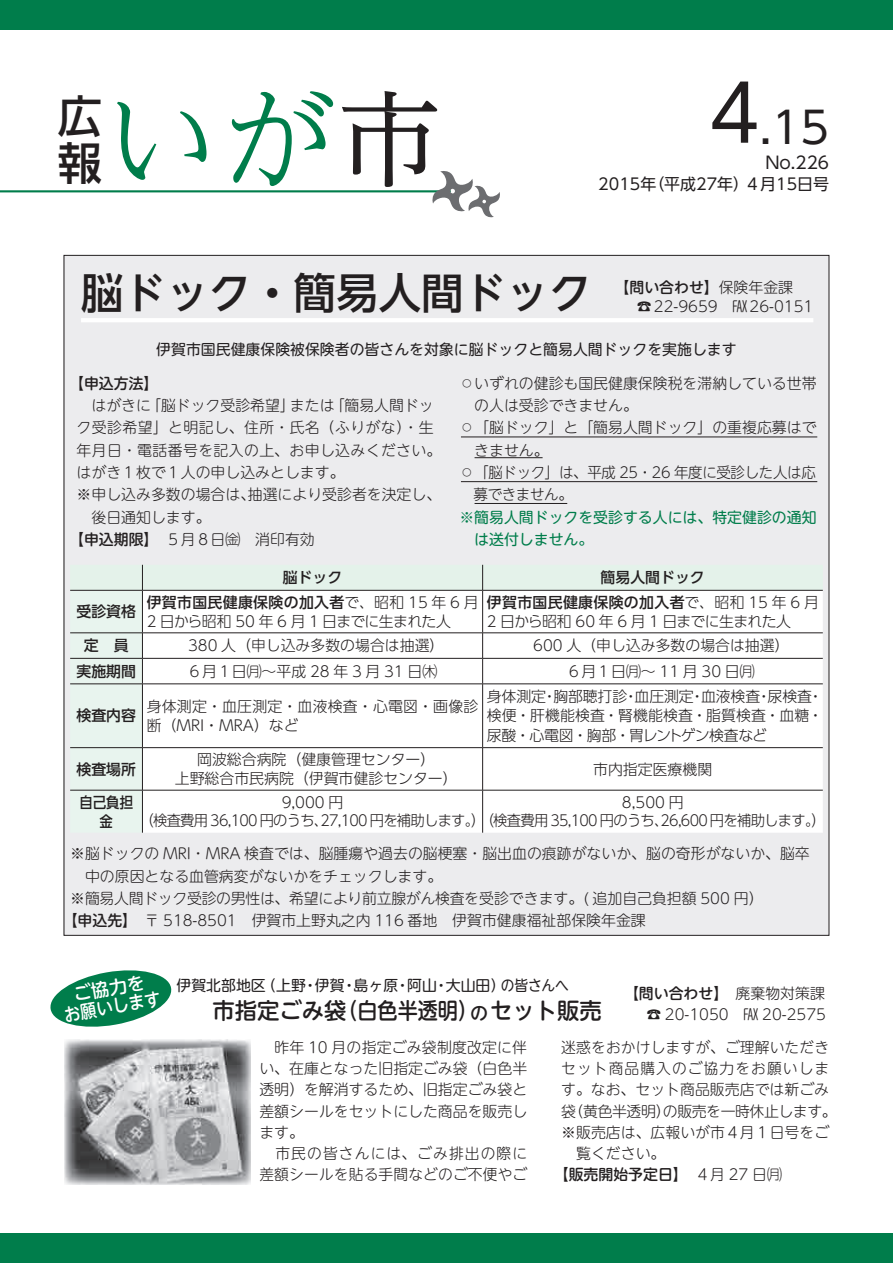
<style>
.page{position:relative;width:893px;height:1263px;background:#fff}
.page>*{position:absolute;margin:0;border:0;box-sizing:border-box;transform-origin:0 0}
.t1{font:300 117px "UD Reimin Pro";color:#007d4b}
.t2{font:500 44.7px/47.2px "UD Shin Go NT Pro";color:#231f20}
.t3{font:43.65px "UD Shin Go NT Pro";color:#231f20}
.t4{font:500 42.45px "UD Shin Go NT Pro";color:#231f20}
.t5{font:500 22.35px "UD Shin M Go Pro";color:#231f20}
.t6{font:500 22.35px "UD Shin M Go Pro";color:#231f20;scale:.9 1}
.t7{font:500 18px "UD Shin M Go Pro";color:#fff;scale:.9 1}
.t8{font:500 18px "UD Shin M Go Pro";color:#fff}
.t9{font:16.95px "UD Shin Go NT Pro";color:#231f20}
.t10{font:15.9px "UD Shin Go NT Pro";color:#231f20}
.t11{font:300 14.85px/21.3px "UD Shin M Go Pro";color:#231f20}
.t12{font:300 14.85px/19.2px "UD Shin Go Pro";color:#231f20}
.t13{font:300 14.85px/22.4px "UD Shin M Go Pro";letter-spacing:-.02em;color:#231f20}
.t14{font:300 14.85px/18px "UD Shin Go Pro";letter-spacing:-.05em;color:#231f20;text-align:center}
.t15{font:300 14.85px/19.2px "UD Shin Go Pro";letter-spacing:-.045em;color:#231f20}
.t16{font:14.85px "UD Shin M Go Pro";color:#231f20}
.t17{font:300 14.85px "UD Shin M Go Pro";letter-spacing:.025em;color:#231f20}
.t18{font:500 14.85px "UD Shin M Go Pro";color:#231f20}
.t19{font:14.85px/22.4px "UD Shin M Go Pro";color:#007d4b}
.t20{font:500 14.85px "UD Shin Go Pro";color:#231f20}
.t21{font:500 14.85px/24.5px "UD Shin Go Pro";letter-spacing:.025em;color:#231f20;text-align:center}
.t22{font:300 14.85px "UD Shin M Go Pro";letter-spacing:.075em;color:#231f20}
.t23{font:300 14.85px "UD Shin M Go Pro";letter-spacing:-.03em;color:#231f20}
.t24{font:14.85px "UD Shin M Go Pro";color:#231f20;scale:.92 1}
.t25{font:500 14.85px/19.2px "UD Shin Go Pro";color:#231f20;text-align:center;scale:.9 1}
.t26{font:300 14.85px "UD Shin Go Pro";color:#231f20;scale:.96 1}
.s1{font-weight:400;font-size:104.1px;color:#231f20}
.s2{font-size:77.55px}
.s3{font-weight:500}
.s4{font-weight:300}
.s5{font-family:"UD Shin M Go Pro"}
.s6{font-size:18px}
</style>
<div class="page">
<div style="left:0;top:0;width:893px;height:30px;background:#007d4b"></div>
<div style="left:0;top:1233px;width:893px;height:30px;background:#007d4b"></div>
<hr style="left:0;top:190px;width:451px;height:2px;background:#007d4b">
<svg style="left:432px;top:171px;width:68px;height:47px"></svg>
<img style="left:64px;top:1040px;width:187px;height:144px">
<svg style="left:50px;top:970px;width:122px;height:57px"></svg>
<div style="left:64px;top:255px;width:765px;height:680px;background:#ececee"></div>
<svg style="left:70px;top:565px;width:753px;height:268px"></svg>
<hr style="left:70px;top:684px;width:72px;height:1px;background:#231f20">
<hr style="left:142px;top:684px;width:341px;height:1px;background:#231f20">
<hr style="left:142px;top:684px;width:1px;height:63px;background:#231f20">
<hr style="left:483px;top:684px;width:340px;height:1px;background:#231f20">
<hr style="left:482px;top:684px;width:1px;height:63px;background:#231f20">
<hr style="left:70px;top:747px;width:72px;height:1px;background:#231f20">
<hr style="left:142px;top:747px;width:341px;height:1px;background:#231f20">
<hr style="left:142px;top:748px;width:1px;height:42px;background:#231f20">
<hr style="left:483px;top:747px;width:340px;height:1px;background:#231f20">
<hr style="left:482px;top:748px;width:1px;height:42px;background:#231f20">
<hr style="left:70px;top:790px;width:72px;height:1px;background:#231f20">
<hr style="left:142px;top:790px;width:341px;height:1px;background:#231f20">
<hr style="left:142px;top:790px;width:1px;height:43px;background:#231f20">
<hr style="left:483px;top:790px;width:340px;height:1px;background:#231f20">
<hr style="left:482px;top:790px;width:1px;height:43px;background:#231f20">
<hr style="left:81px;top:318px;width:732px;height:4px;background:#fff">
<hr style="left:461px;top:437px;width:356px;height:1px;background:#231f20">
<hr style="left:461px;top:481px;width:356px;height:1px;background:#231f20">
<hr style="left:475px;top:457px;width:68px;height:1px;background:#231f20">
<hr style="left:475px;top:503px;width:92px;height:1px;background:#231f20">
<h2 class="t2" style="left:57px;top:91px;width:45px">広報</h2>
<h1 class="t1" style="left:103px;top:44px;width:340px">いが<span class="s1">市</span></h1>
<h3 class="t3" style="left:709px;top:92px;width:122px"><span class="s2">4</span>.15</h3>
<p class="t10" style="left:744px;top:171px;width:86px">４月15日号</p>
<p class="t9" style="left:765px;top:149px;width:65px">No.226</p>
<p class="t10" style="left:598px;top:171px;width:152px">2015 （年平成27年）</p>
<h3 class="t4" style="left:81px;top:258px;width:512px">脳ドック・簡易人間ドック</h3>
<p class="t16" style="left:156px;top:338px;width:582px">伊賀市国民健康保険被保険者の皆さんを対象に脳ドックと簡易人間ドックを実施します</p>
<p class="t18" style="left:69px;top:371px;width:91px">【申込方法【</p>
<p class="t11" style="left:330px;top:394px;width:106px">「簡易人間ドッ</p>
<p class="t11" style="left:733px;top:277px;width:82px;line-height:19.2px;text-indent:-118px"><span class="s3">【問い合わせ】</span>保険年金課⁳26-0151</p>
<p class="t11" style="left:637px;top:295px;width:82px">☎22-9659</p>
<p class="t11" style="left:459px;top:371px;width:359px;line-height:22.4px">○いずれの健診も国民健康保険税を滞納している世帯　の人は受診できません。</p>
<p class="t11" style="left:459px;top:416px;width:359px;line-height:22.4px">○「脳ドック」と「簡易人間ドック」の重複応募はで　きません。</p>
<p class="t13" style="left:459px;top:460px;width:358px">○「脳ドック」は、平成 25・26 年度に受診した人は応　募できません。</p>
<p class="t19" style="left:459px;top:505px;width:359px">※簡易人間ドックを受診する人には、特定健診の通知　は送付しません。</p>
<p class="t11" style="left:92px;top:394px;width:61px">はがきに</p>
<p class="t17" style="left:77px;top:416px;width:359px">ク受診希望」と明記し、住所・氏名（ふりがな）・生</p>
<p class="t17" style="left:77px;top:438px;width:366px">年月日・電話番号を記入の上、お申し込みください。</p>
<p class="t11" style="left:77px;top:461px;width:269px">はがき１枚で１人の申し込みとします。</p>
<p class="t11" style="left:248px;top:483px;width:195px">抽選により受診者を決定し、</p>
<p class="t11" style="left:146px;top:394px;width:150px">「脳ドック受診希望」</p>
<p class="t11" style="left:290px;top:394px;width:46px">または</p>
<p class="t11" style="left:77px;top:483px;width:180px">※申し込み多数の場合は、</p>
<p class="t11" style="left:77px;top:506px;width:135px">　後日通知します。</p>
<p class="t11" style="left:69px;top:528px;width:247px"><span class="s3">【申込期限】</span>　５月８日㈮　消印有効</p>
<p class="t20" style="left:77px;top:599px;width:61px">受診資格</p>
<p class="t20" style="left:84px;top:633px;width:46px">定　員</p>
<p class="t20" style="left:77px;top:659px;width:61px">実施期間</p>
<p class="t20" style="left:77px;top:704px;width:61px">検査内容</p>
<p class="t21" style="left:147px;top:565px;width:334px">脳ドック<br>伊賀市国民健康保険の加入者<span class="s4">で、昭和 15 年 6 月</span></p>
<p class="t15" style="left:147px;top:611px;width:306px">2 日から昭和 50 年 6 月 1 日までに生まれた人</p>
<p class="t12" style="left:188px;top:635px;width:258px">380 人（申し込み多数の場合は抽選）</p>
<p class="t12" style="left:187px;top:661px;width:252px">６月１日<span class="s5">㈪</span>～平成 28 年 3 月 31 日㈭</p>
<p class="t12" style="left:147px;top:696px;width:333px">身体測定・血圧測定・血液検査・心電図・画像診</p>
<p class="t12" style="left:147px;top:715px;width:153px">断（MRI・MRA）など</p>
<p class="t20" style="left:601px;top:565px;width:106px">簡易人間ドック</p>
<p class="t15" style="left:487px;top:592px;width:334px"><span class="s3">伊賀市国民健康保険の加入者</span>で、昭和 15 年 6 月<br>2 日から昭和 60 年 6 月 1 日までに生まれた人</p>
<p class="t12" style="left:533px;top:635px;width:258px">600 人（申し込み多数の場合は抽選(</p>
<p class="t12" style="left:567px;top:661px;width:190px">６月１日<span class="s5">㈪</span>～ 11 月 30 日<span class="s5">㈪</span></p>
<p class="t12" style="left:487px;top:686px;width:338px">身体測定<br>検便・肝機能検査・腎機能検査・脂質検査・血糖・尿酸・心電図・胸部・胃レントゲン検査など</p>
<p class="t12" style="left:553px;top:686px;width:75px">胸部聴打診</p>
<p class="t12" style="left:701px;top:686px;width:61px">血液検査</p>
<p class="t12" style="left:768px;top:686px;width:46px">尿検査</p>
<p class="t12" style="left:635px;top:686px;width:61px">血圧測定</p>
<p class="t12" style="left:542px;top:686px;width:16px">・</p>
<p class="t12" style="left:623px;top:686px;width:16px">・</p>
<p class="t12" style="left:690px;top:686px;width:16px">・</p>
<p class="t12" style="left:756px;top:686px;width:16px">・</p>
<p class="t12" style="left:808px;top:686px;width:16px">・</p>
<p class="t12" style="left:197px;top:749px;width:240px">岡波総合病院（健康管理センター(</p>
<p class="t20" style="left:77px;top:757px;width:61px">検査場所</p>
<p class="t12" style="left:593px;top:759px;width:121px">市内指定医療機関</p>
<p class="t12" style="left:175px;top:768px;width:284px">上野総合市民病院（伊賀市健診センター）</p>
<p class="t25" style="left:80px;top:792px;width:61px">自己負担金</p>
<p class="t14" style="left:140px;top:793px;width:347px">9,000 円<br>（検査費用 36,100 円のうち 27,100 円を補助します (。</p>
<p class="t14" style="left:480px;top:793px;width:347px">8,500 円<br>（検査費用 35,100 円のうち 26,600 円を補助します (。</p>
<p class="t26" style="left:654px;top:808px;width:16px">、</p>
<p class="t11" style="left:70px;top:842px;width:741px">※脳ドックの MRI・MRA 検査では、脳腫瘍や過去の脳梗塞・脳出血の痕跡がないか、脳の奇形がないか、脳卒</p>
<p class="t11" style="left:70px;top:865px;width:374px">　中の原因となる血管病変がないかをチェックします。</p>
<p class="t13" style="left:70px;top:886px;width:695px">※簡易人間ドック受診の男性は、希望により前立腺がん検査を受診できます。( 追加自己負担額 500 円(</p>
<p class="t11" style="left:63px;top:909px;width:585px"><span class="s3">【申込先】　</span>〒 518-8501　伊賀市上野丸之内 116 番地　伊賀市健康福祉部保険年金課</p>
<p class="t26" style="left:314px;top:808px;width:16px">、</p>
<p class="t8" style="left:71px;top:980px;width:74px;rotate:-10deg">ご協力を</p>
<p class="t24" style="left:501px;top:973px;width:75px">の皆さんへ</p>
<p class="t16" style="left:261px;top:973px;width:46px">（上野</p>
<p class="t16" style="left:446px;top:973px;width:61px">大山田）</p>
<p class="t16" style="left:176px;top:973px;width:91px">伊賀北部地区</p>
<p class="t16" style="left:315px;top:973px;width:31px">伊賀</p>
<p class="t16" style="left:354px;top:973px;width:46px">島ヶ原</p>
<p class="t16" style="left:407px;top:973px;width:31px">阿山</p>
<p class="t16" style="left:303px;top:973px;width:16px">・</p>
<p class="t16" style="left:342px;top:973px;width:16px">・</p>
<p class="t16" style="left:395px;top:973px;width:16px">・</p>
<p class="t16" style="left:434px;top:973px;width:16px">・</p>
<p class="t7" style="left:62px;top:1001px;width:110px;rotate:-10deg">お願いします</p>
<p class="t18" style="left:624px;top:981px;width:202px">【問い合わせ】<span class="s4">　廃棄物対策課</span></p>
<h3 class="t5" style="left:212px;top:992px;width:135px">市指定ごみ袋</h3>
<p class="t11" style="left:744px;top:1003px;width:84px">⁳ 20-2575</p>
<h3 class="t6" style="left:337px;top:992px;width:158px">（白色半透明）</h3>
<h3 class="t5" style="left:470px;top:992px;width:133px"><span class="s6">の</span>セット販売</h3>
<p class="t11" style="left:646px;top:1003px;width:84px">☎ 20-1050</p>
<p class="t11" style="left:259px;top:1036px;width:269px;text-align:justify">　昨年 10 月の指定ごみ袋制度改定に伴い、在庫となった旧指定ごみ袋（白色半透明）を解消するため、旧指定ごみ袋と差額シールをセットにした商品を販売します。</p>
<p class="t11" style="left:259px;top:1142px;width:269px;text-align:right">市民の皆さんには、ごみ排出の際に差額シールを貼る手間などのご不便やご</p>
<p class="t11" style="left:561px;top:1036px;width:269px">迷惑をおかけしますが、ご理解いただき</p>
<p class="t22" style="left:561px;top:1056px;width:269px">セット商品購入のご協力をお願いしま</p>
<p class="t11" style="left:561px;top:1078px;width:269px">す。なお、セット商品販売店では新ごみ</p>
<p class="t23" style="left:663px;top:1099px;width:175px">の販売を一時休止します。</p>
<p class="t11" style="left:561px;top:1099px;width:111px">（袋黄色半透明）</p>
<p class="t11" style="left:561px;top:1121px;width:269px">※販売店は、広報いが市４月１日号をご</p>
<p class="t11" style="left:561px;top:1142px;width:106px">　覧ください。</p>
<p class="t18" style="left:554px;top:1163px;width:229px">【販売開始予定日】<span class="s4">　４月 27 日㈪</span></p>
</div>
